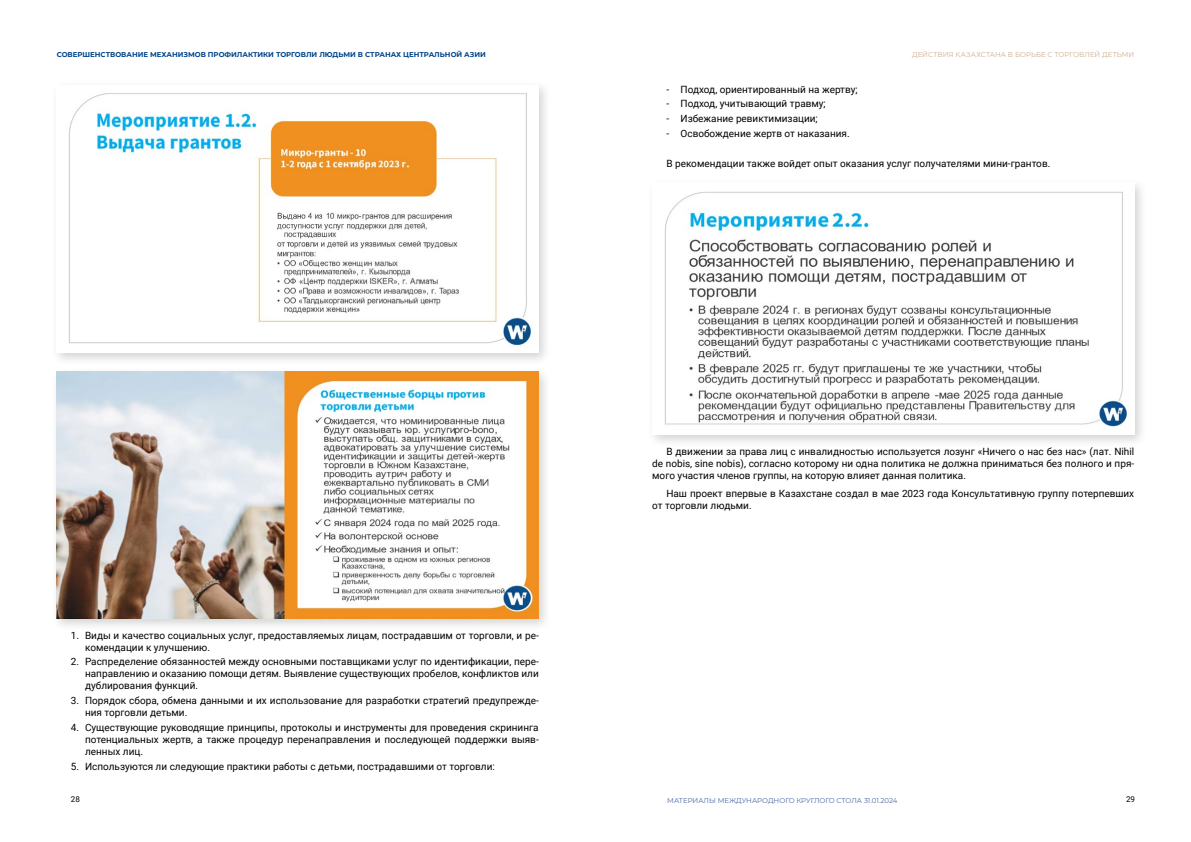
<style>
.page{position:relative;width:1191px;height:842px;background:#fff}
.page>*{position:absolute;margin:0;border:0;box-sizing:border-box;transform-origin:0 0}
.Основной_нумерованны{font:10px/12px "Roboto";color:#000}
.Основной{font:10px/12px "Roboto";color:#000;text-align:justify}
.t1{font:8px "Roboto";color:#000}
.t2{font:700 7px "Montserrat";color:#048}
.t3{font:7px "Montserrat";color:#4767a3}
.t4{font:7px "Montserrat";color:#cdad8d}
</style>
<div class="page">
<div style="left:51px;top:80px;width:501px;height:286px;background:#000;opacity:.18"></div>
<img style="left:57px;top:85px;width:482px;height:268px">
<div style="left:51px;top:367px;width:501px;height:265px;background:#000;opacity:.18"></div>
<img style="left:57px;top:372px;width:482px;height:246px">
<div style="left:646px;top:178px;width:501px;height:270px;background:#000;opacity:.18"></div>
<img style="left:652px;top:183px;width:482px;height:251px">
<p class="t2" style="left:57px;top:50px;width:431px">СОВЕРШЕНСТВОВАНИЕ МЕХАНИЗМОВ ПРОФИЛАКТИКИ ТОРГОВЛИ ЛЮДЬМИ В СТРАНАХ ЦЕНТРАЛЬНОЙ АЗИИ</p>
<p class="t4" style="left:912px;top:50px;width:224px">ДЕЙСТВИЯ КАЗАХСТАНА В БОРЬБЕ С ТОРГОВЛЕЙ ДЕТЬМИ</p>
<p class="Основной_нумерованны" style="left:666px;top:83px;width:193px">- Подход, ориентированный на жертву;</p>
<p class="Основной_нумерованны" style="left:666px;top:97px;width:161px">- Подход, учитывающий травму;</p>
<p class="Основной_нумерованны" style="left:666px;top:112px;width:153px">- Избежание ревиктимизации;</p>
<p class="Основной_нумерованны" style="left:666px;top:127px;width:185px">- Освобождение жертв от наказания.</p>
<p class="Основной_нумерованны" style="left:666px;top:157px;width:385px">В рекомендации также войдет опыт оказания услуг получателями мини-грантов.</p>
<p class="Основной_нумерованны" style="left:85px;top:629px;width:455px;text-indent:-14px">1. Виды и качество социальных услуг, предоставляемых лицам, пострадавшим от торговли, и ре&shy;комендации к улучшению.</p>
<p class="Основной_нумерованны" style="left:85px;top:655px;width:455px;text-align:justify;text-indent:-14px">2. Распределение обязанностей между основными поставщиками услуг по идентификации, пере&shy;направлению и оказанию помощи детям. Выявление существующих пробелов, конфликтов или дублирования функций.</p>
<p class="Основной_нумерованны" style="left:85px;top:694px;width:455px;text-indent:-14px">3. Порядок сбора, обмена данными и их использование для разработки стратегий предупрежде&shy;ния торговли детьми.</p>
<p class="Основной_нумерованны" style="left:85px;top:721px;width:455px;text-align:justify;text-indent:-14px">4. Существующие руководящие принципы, протоколы и инструменты для проведения скрининга потенциальных жертв, а также процедур перенаправления и последующей поддержки выяв&shy;ленных лиц.</p>
<p class="Основной_нумерованны" style="left:71px;top:760px;width:425px">5. Используются ли следующие практики работы с детьми, пострадавшими от торговли:</p>
<p class="Основной" style="left:652px;top:445px;width:483px;text-indent:14px">В движении за права лиц с инвалидностью используется лозунг «Ничего о нас без нас» (лат. Nihil de nobis, sine nobis), согласно которому ни одна политика не должна приниматься без полного и пря&shy;мого участия членов группы, на которую влияет данная политика.</p>
<p class="Основной" style="left:652px;top:487px;width:483px;text-indent:14px">Наш проект впервые в Казахстане создал в мае 2023 года Консультативную группу потерпевших от торговли людьми.</p>
<p class="t1" style="left:71px;top:793px;width:10px">28</p>
<p class="t3" style="left:667px;top:795px;width:232px">МАТЕРИАЛЫ МЕЖДУНАРОДНОГО КРУГЛОГО СТОЛА 31.01.2024</p>
<p class="t1" style="left:1126px;top:793px;width:10px">29</p>
</div>
